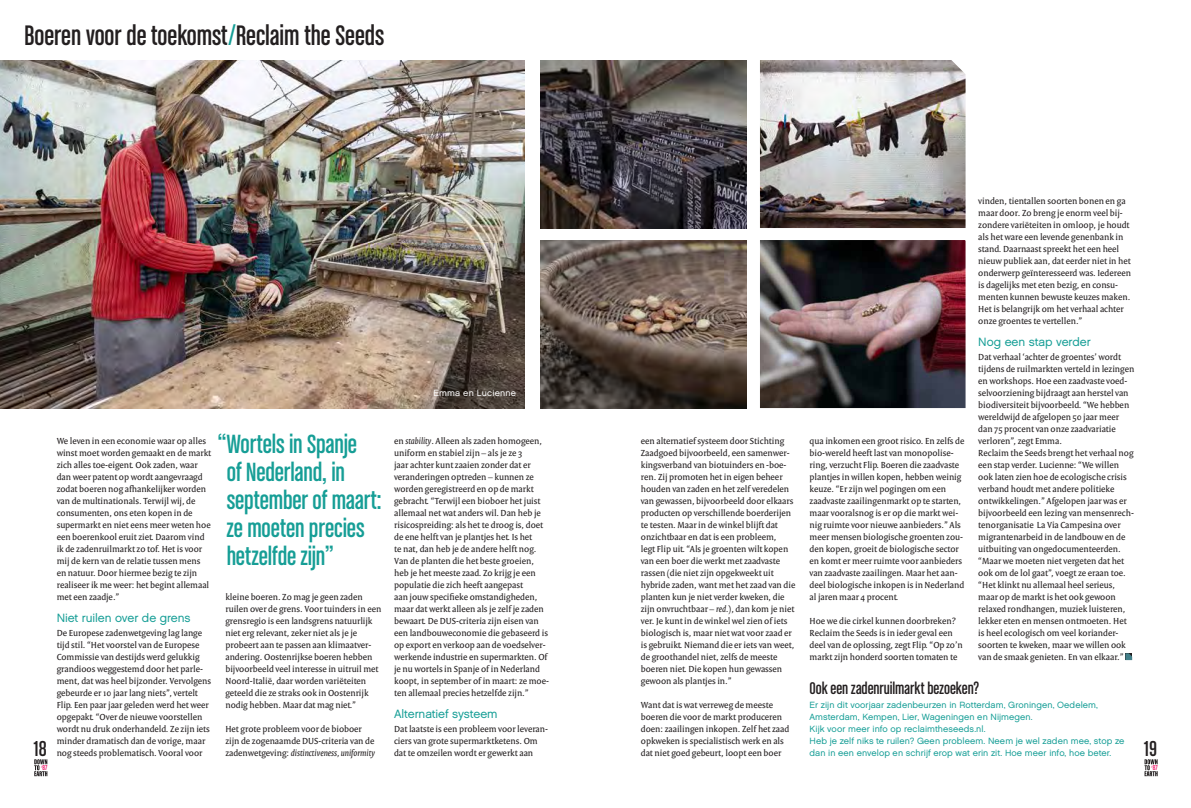
<style>
.page{position:relative;width:1191px;height:808px;background:#fff}
.page>*{position:absolute;margin:0;border:0;box-sizing:border-box;transform-origin:0 0}
.t1{font:30px "Chalet Comprime Cologne Sixty";color:#231f20}
.t2{font:28px/28px "Chalet Comprime Cologne Sixty";letter-spacing:-.005em;color:#169e96}
.t3{font:23px "Chalet Comprime Cologne Eighty";color:#231f20}
.t4{font:18px "Chalet Comprime Cologne Sixty";letter-spacing:-.005em;color:#231f20}
.t5{font:12px "Chalet London Nineteen Sixty";letter-spacing:-.005em;color:#169e96}
.t6{font:9.5px/12px "Versa Pro";color:#231f20}
.t7{font:9px/12px "Chalet London Nineteen Sixty";letter-spacing:.005em;color:#169e96}
.t8{font:9px "Chalet London Nineteen Sixty";letter-spacing:.02em;color:#fff}
.t9{font:7.7px "Chalet Comprime Cologne Seventy";color:#ec1163}
.s1{color:#169e96}
.s2{color:#000}
.s3{font-style:italic}
</style>
<div class="page">
<img style="left:541px;top:240px;width:205px;height:168px">
<img style="left:760px;top:240px;width:205px;height:168px">
<img style="left:541px;top:60px;width:205px;height:168px">
<img style="left:760px;top:60px;width:205px;height:168px">
<img style="left:0;top:60px;width:524px;height:348px">
<svg style="left:1144px;top:759px;width:13px;height:17px"></svg>
<svg style="left:34px;top:759px;width:13px;height:17px"></svg>
<svg style="left:1125px;top:653px;width:7px;height:7px"></svg>
<h1 class="t1" style="left:24px;top:19px;width:362px">Boeren voor de toekomst<span class="s1">/</span>Reclaim the Seeds</h1>
<p class="t6" style="left:978px;top:195px;width:154px">vinden, tientallen soorten bonen en ga maar door. Zo breng je enorm veel bij&shy;zondere variëteiten in omloop, je houdt als het ware een levende genenbank in stand. Daarnaast spreekt het een heel nieuw publiek aan, dat eerder niet in het onderwerp ge<span class="s2">ï</span>nteresseerd was. Iedereen is dagelijks met eten bezig, en consu&shy;menten kunnen bewuste keuzes maken.<br>Het is belangrijk om het verhaal achter onze groentes te vertellen.”</p>
<p class="t5" style="left:978px;top:334px;width:114px">Nog een stap verder</p>
<p class="t6" style="left:978px;top:351px;width:157px">Dat verhaal ‘achter de groentes’ wordt tijdens de ruilmarkten verteld in lezingen en workshops. Hoe een zaadvaste voed&shy;selvoorziening bijdraagt aan herstel van biodiversiteit bijvoorbeeld. “We hebben wereldwijd de afgelopen 50 jaar meer dan 75 procent van onze zaadvariatie verloren”, zegt Emma.<br>Reclaim the Seeds brengt het verhaal nog een stap verder. Lucienne: “We willen ook laten zien hoe de ecologische crisis verband houdt met andere politieke ontwikkelingen.” Afgelopen jaar was er bijvoorbeeld een lezing van mensenrech&shy;tenorganisatie La Via Campesina over migrantenarbeid in de landbouw en de uitbuiting van ongedocumenteerden. “Maar we moeten niet vergeten dat het ook om de lol gaat”, voegt ze eraan toe. “Het klinkt nu allemaal heel serieus, maar op de markt is het ook gewoon relaxed rondhangen, muziek luisteren, lekker eten en mensen ontmoeten. Het is heel ecologisch om veel koriander&shy;soorten te kweken, maar we willen ook van de smaak genieten. En van elkaar.”</p>
<p class="t8" style="left:433px;top:387px;width:84px">Emma en Lucienne</p>
<h2 class="t2" style="left:227px;top:430px;width:156px;text-indent:-9px">“Wortels in Spanje<br>of Nederland, in september of maart: ze moeten precies hetzelfde zijn”</h2>
<p class="t6" style="left:809px;top:435px;width:156px">qua inkomen een groot risico. En zelfs de bio-wereld heeft last van monopolise&shy;ring, verzucht Flip. Boeren die zaadvaste plantjes in willen kopen, hebben weinig keuze. “Er zijn wel pogingen om een zaadvaste zaailingenmarkt op te starten, maar vooralsnog is er op die markt wei&shy;nig ruimte voor nieuwe aanbieders.” Als meer mensen biologische groenten zou&shy;den kopen, groeit de biologische sector en komt er meer ruimte voor aanbieders van zaadvaste zaailingen. Maar het aan&shy;deel biologische inkopen is in Nederland al jaren maar 4 procent.</p>
<p class="t6" style="left:809px;top:615px;width:155px">Hoe we die cirkel kunnen doorbreken?<br>Reclaim the Seeds is in ieder geval een deel van de oplossing, zegt Flip. “Op zo’n markt zijn honderd soorten tomaten te</p>
<p class="t6" style="left:394px;top:435px;width:156px">en <span class="s3">stability</span>. Alleen als zaden homogeen, uniform en stabiel zijn – als je ze 3<br>jaar achter kunt zaaien zonder dat er veranderingen optreden – kunnen ze worden geregistreerd en op de markt gebracht. “Terwijl een bioboer het juist allemaal net wat anders wil. Dan heb je risicospreiding: als het te droog is, doet de ene helft van je plantjes het. Is het<br>te nat, dan heb je de andere helft nog.<br>Van de planten die het beste groeien, heb je het meeste zaad. Zo krijg je een populatie die zich heeft aangepast<br>aan jouw specifieke omstandigheden, maar dat werkt alleen als je zelf je zaden bewaart. De DUS-criteria zijn eisen van een landbouweconomie die gebaseerd is op export en verkoop aan de voedselver&shy;werkende industrie en supermarkten. Of je nu wortels in Spanje of in Nederland koopt, in september of in maart: ze moe&shy;ten allemaal precies hetzelfde zijn.”</p>
<p class="t5" style="left:394px;top:706px;width:105px">Alternatief systeem</p>
<p class="t6" style="left:394px;top:723px;width:155px">Dat laatste is een probleem voor leveran&shy;ciers van grote supermarktketens. Om dat te omzeilen wordt er gewerkt aan</p>
<p class="t6" style="left:641px;top:435px;width:156px">een alternatief systeem door Stichting Zaadgoed bijvoorbeeld, een samenwer&shy;kingsverband van biotuinders en -boe&shy;ren. Zij promoten het in eigen beheer houden van zaden en het zelf veredelen van gewassen, bijvoorbeeld door elkaars producten op verschillende boerderijen te testen. Maar in de winkel blijft dat onzichtbaar en dat is een probleem,<br>legt Flip uit. “Als je groenten wilt kopen van een boer die werkt met zaadvaste rassen (die niet zijn opgekweekt uit hybride zaden, want met het zaad van die planten kun je niet verder kweken, die zijn onvruchtbaar – <span class="s3">red.</span>), dan kom je niet ver. Je kunt in de winkel wel zien of iets biologisch is, maar niet wat voor zaad er is gebruikt. Niemand die er iets van weet, de groothandel niet, zelfs de meeste boeren niet. Die kopen hun gewassen gewoon als plantjes in.”</p>
<p class="t6" style="left:641px;top:699px;width:150px">Want dat is wat verreweg de meeste boeren die voor de markt produceren doen: zaailingen inkopen. Zelf het zaad opkweken is specialistisch werk en als dat niet goed gebeurt, loopt een boer</p>
<p class="t6" style="left:57px;top:435px;width:156px">We leven in een economie waar op alles winst moet worden gemaakt en de markt zich alles toe-eigent. Ook zaden, waar dan weer patent op wordt aangevraagd zodat boeren nog afhankelijker worden van de multinationals. Terwijl wij, de consumenten, ons eten kopen in de supermarkt en niet eens meer weten hoe een boerenkool eruit ziet. Daarom vind ik de zadenruilmarkt zo tof. Het is voor mij de kern van de relatie tussen mens en natuur. Door hiermee bezig te zijn realiseer ik me weer: het begint allemaal met een zaadje.”</p>
<p class="t5" style="left:57px;top:610px;width:135px">Niet ruilen over de grens</p>
<p class="t6" style="left:57px;top:627px;width:156px">De Europese zadenwetgeving lag lange tijd stil. “Het voorstel van de Europese Commissie van destijds werd gelukkig grandioos weggestemd door het parle&shy;ment, dat was heel bijzonder. Vervolgens gebeurde er 10 jaar lang niets”, vertelt Flip. Een paar jaar geleden werd het weer opgepakt. “Over de nieuwe voorstellen wordt nu druk onderhandeld. Ze zijn iets minder dramatisch dan de vorige, maar nog steeds problematisch. Vooral voor</p>
<p class="t6" style="left:225px;top:591px;width:157px">kleine boeren. Zo mag je geen zaden ruilen over de grens. Voor tuinders in een grensregio is een landsgrens natuurlijk niet erg relevant, zeker niet als je je probeert aan te passen aan klimaatver&shy;andering. Oostenrijkse boeren hebben bijvoorbeeld veel interesse in uitruil met Noord-Italië, daar worden variëteiten geteeld die ze straks ook in Oostenrijk nodig hebben. Maar dat mag niet.”</p>
<p class="t6" style="left:225px;top:723px;width:151px">Het grote probleem voor de bioboer zijn de zogenaamde DUS-criteria van de zadenwetgeving: <span class="s3">distinctiveness, uniformity</span></p>
<h3 class="t4" style="left:809px;top:678px;width:171px">Ook een zadenruilmarkt bezoeken?</h3>
<p class="t7" style="left:809px;top:699px;width:316px">Er zijn dit voorjaar zadenbeurzen in Rotterdam, Groningen, Oedelem, Amsterdam, Kempen, Lier, Wageningen en Nijmegen.<br>Kijk voor meer info op reclaimtheseeds.nl.<br>Heb je zelf niks te ruilen? Geen probleem. Neem je wel zaden mee, stop ze dan in een envelop en schrijf erop wat erin zit. Hoe meer info, hoe beter.</p>
<h3 class="t3" style="left:34px;top:736px;width:14px">18</h3>
<h3 class="t3" style="left:1144px;top:736px;width:14px">19</h3>
<p class="t9" style="left:1151px;top:763px;width:8px"><sup>#</sup>87</p>
<p class="t9" style="left:41px;top:763px;width:8px"><sup>#</sup>87</p>
</div>
